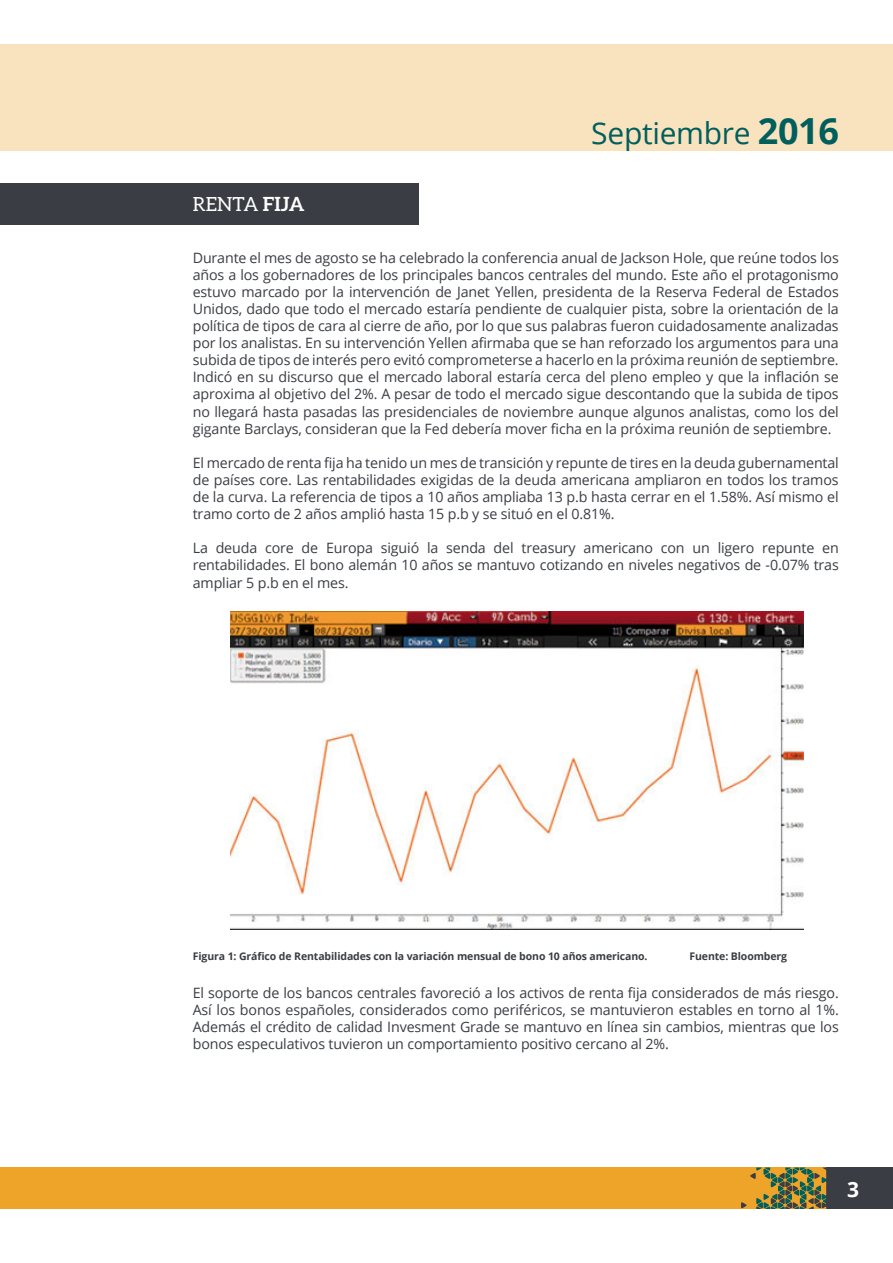
<style>
.page{position:relative;width:893px;height:1263px;background:#fff}
.page>*{position:absolute;margin:0;border:0;box-sizing:border-box;transform-origin:0 0}
.t1{font:30px "Open Sans";letter-spacing:-.01em;color:#005e5d}
.t2{font:700 21px "Open Sans";color:#fff}
.t3{font:19.5px "Aleo";color:#fff}
.t4{font:14.25px/17.1px "Open Sans";letter-spacing:-.01em;color:#3a3d43;text-align:justify}
.t5{font:700 10.5px "Open Sans";letter-spacing:-.01em;color:#3a3d43}
.s1{font-weight:700}
.s2{font-weight:700;font-size:36px}
</style>
<div class="page">
<div style="left:0;top:1167px;width:893px;height:42px;background:#eea329"></div>
<div style="left:826px;top:1167px;width:67px;height:42px;background:#3a3d43"></div>
<svg style="left:741px;top:1167px;width:85px;height:42px"></svg>
<div style="left:0;top:45px;width:893px;height:106px;background:#f9e3bf"></div>
<div style="left:0;top:184px;width:418px;height:41px;background:#3a3d43"></div>
<img style="left:230px;top:611px;width:573px;height:319px">
<p class="t3" style="left:193px;top:193px;width:113px">RENTA <span class="s1">FIJA</span></p>
<p class="t1" style="left:591px;top:113px;width:249px">Septiembre <span class="s2">2016</span></p>
<p class="t4" style="left:193px;top:249px;width:648px">Durante el mes de agosto se ha celebrado la conferencia anual de Jackson Hole, que reúne todos los años a los gobernadores de los principales bancos centrales del mundo. Este año el protagonismo estuvo marcado por la intervención de Janet Yellen, presidenta de la Reserva Federal de Estados Unidos, dado que todo el mercado estaría pendiente de cualquier pista, sobre la orientación de la política de tipos de cara al cierre de año, por lo que sus palabras fueron cuidadosamente analizadas por los analistas. En su intervención Yellen afirmaba que se han reforzado los argumentos para una subida de tipos de interés pero evitó comprometerse a hacerlo en la próxima reunión de septiembre.<br>Indicó en su discurso que el mercado laboral estaría cerca del pleno empleo y que la inflación se aproxima al objetivo del 2%. A pesar de todo el mercado sigue descontando que la subida de tipos no llegará hasta pasadas las presidenciales de noviembre aunque algunos analistas, como los del gigante Barclays, consideran que la Fed debería mover ficha en la próxima reunión de septiembre.</p>
<p class="t4" style="left:193px;top:454px;width:648px">El mercado de renta fija ha tenido un mes de transición y repunte de tires en la deuda gubernamental de países core. Las rentabilidades exigidas de la deuda americana ampliaron en todos los tramos de la curva. La referencia de tipos a 10 años ampliaba 13 p.b hasta cerrar en el 1.58%. Así mismo el tramo corto de 2 años amplió hasta 15 p.b y se situó en el 0.81%.</p>
<p class="t4" style="left:193px;top:539px;width:648px">La deuda core de Europa siguió la senda del treasury americano con un ligero repunte en rentabilidades. El bono alemán 10 años se mantuvo cotizando en niveles negativos de -0.07% tras ampliar 5 p.b en el mes.</p>
<p class="t5" style="left:193px;top:949px;width:456px">Figura 1: Gráfico de Rentabilidades con la variación mensual de bono 10 años americano.</p>
<p class="t5" style="left:689px;top:949px;width:99px">Fuente: Bloomberg</p>
<p class="t4" style="left:193px;top:984px;width:648px">El soporte de los bancos centrales favoreció a los activos de renta fija considerados de más riesgo.<br>Así los bonos españoles, considerados como periféricos, se mantuvieron estables en torno al 1%.<br>Además el crédito de calidad Invesment Grade se mantuvo en línea sin cambios, mientras que los bonos especulativos tuvieron un comportamiento positivo cercano al 2%.</p>
<p class="t2" style="left:847px;top:1175px;width:13px">3</p>
</div>
